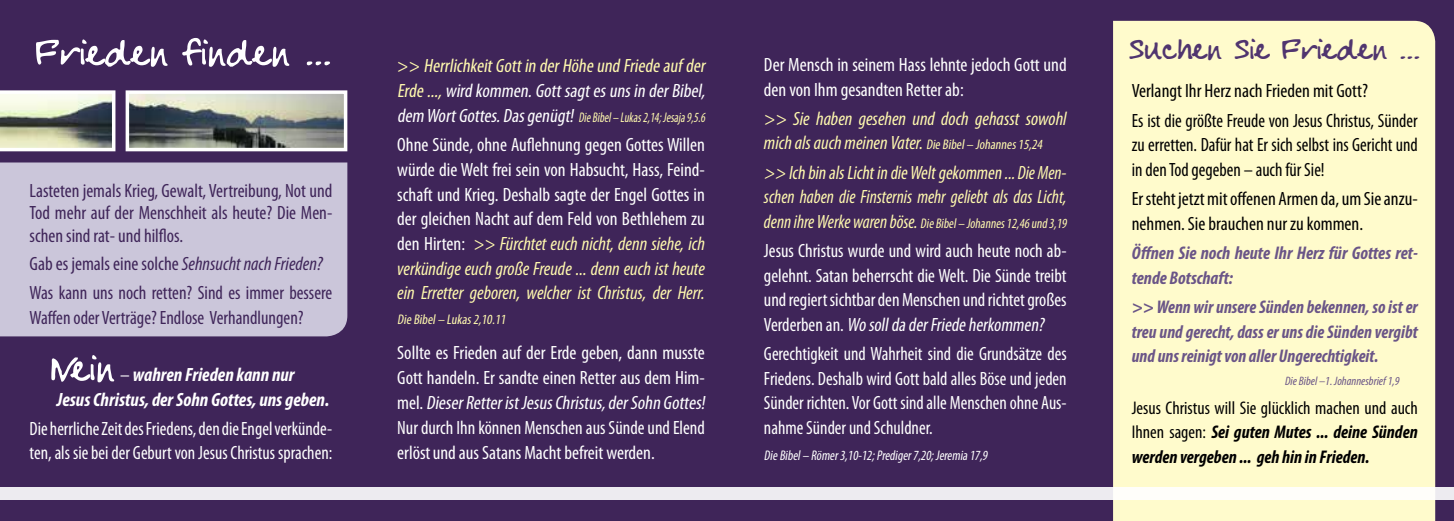
<style>
.page{position:relative;width:1454px;height:521px;background:#fff}
.page>*{position:absolute;margin:0;border:0;box-sizing:border-box;transform-origin:0 0}
.t1{font:51.27px "Cheryl Hand";color:#fff}
.t2{font:40.77px "Cheryl Hand";color:#50356f}
.t3{font:condensed 19.25px/24.7px "Myriad Pro";color:#fff;text-align:justify}
.t4{font:condensed 19.25px/24.5px "Myriad Pro";color:#fff;scale:.95 1}
.t5{font:condensed 19.25px/22.8px "Myriad Pro";color:#3f2559;text-align:justify}
.t6{font:condensed 19.25px/29.4px "Myriad Pro";color:#000}
.t7{font:italic condensed 19.25px/24.5px "Myriad Pro";color:#fff9ae;scale:.94 1}
.t8{font:italic condensed 19.25px/24.5px "Myriad Pro";color:#fff9ae}
.t9{font:italic condensed 19.25px/24.5px "Myriad Pro";color:#fff9ae}
.t10{font:condensed 19.25px/24.5px "Myriad Pro";color:#000;scale:.95 1}
.t11{font:italic 700 condensed 19.25px/24.5px "Myriad Pro";color:#fff}
.t12{font:italic 700 condensed 18.38px/24.5px "Myriad Pro";color:#6a5587}
.t13{font:italic 700 condensed 18.38px/24.5px "Myriad Pro";color:#000;text-align:justify}
.t14{font:italic condensed 14px "Myriad Pro";color:#fff9ae;scale:.85 1}
.t15{font:italic condensed 14px "Myriad Pro";color:#fff9ae;scale:.94 1}
.t16{font:italic condensed 14px "Myriad Pro";color:#fff;scale:.95 1}
.t17{font:italic condensed 14px "Myriad Pro";color:#fff9ae}
.t18{font:italic condensed 12.25px "Myriad Pro";color:#6a5587}
.s1{font-style:italic}
.s2{font-weight:400;font-style:normal}
.s3{font-style:normal}
.s4{color:#fff}
.s5{font-size:19.25px;color:#fff}
.s6{color:#fff9ae}
.s7{font-style:italic;color:#fff9ae}
.s8{font-size:14px}
.s9{font-style:inherit}
.s10{font-size:19.25px}
</style>
<div class="page">
<div style="left:0;top:0;width:1453px;height:521px;background:#3f2559"></div>
<div style="left:0;top:162px;width:347px;height:174px;background:#cbc6da"></div>
<svg style="left:0;top:90px;width:115px;height:61px;background:#b0b4a6"></svg>
<img style="left:131px;top:95px;width:211px;height:51px">
<div style="left:126px;top:90px;width:221px;height:61px;border:4px solid #fff"></div>
<div style="left:1113px;top:21px;width:322px;height:500px;background:#fffbcc"></div>
<svg style="left:0;top:487px;width:1453px;height:13px;background:#f0eff2"></svg>
<h1 class="t1" style="left:35px;top:21px;width:298px">Frieden finden ...</h1>
<p class="t5" style="left:30px;top:179px;width:304px">Lasteten jemals Krieg, Gewalt, Vertreibung, Not und Tod mehr auf der Menschheit als heute? Die Men&shy;schen sind rat- und hilflos.</p>
<p class="t5" style="left:30px;top:248px;width:304px;line-height:29.4px">Gab es jemals eine solche <span class="s1">Sehnsucht nach Frieden?<br></span>Was kann uns noch retten? Sind es immer bessere</p>
<p class="t5" style="left:30px;top:306px;width:275px">Waffen oder Verträge? Endlose Verhandlungen?</p>
<h1 class="t1" style="left:50px;top:337px;width:66px">Nein</h1>
<p class="t11" style="left:57px;top:362px;width:274px;text-indent:63px"><span class="s2">–</span> wahren Frieden kann nur<br>Jesus Christus, der Sohn Gottes, uns geben.</p>
<p class="t4" style="left:30px;top:416px;width:320px">Die herrliche Zeit des Friedens, den die Engel verkünde&shy;ten, als sie bei der Geburt von Jesus Christus sprachen:</p>
<p class="t8" style="left:397px;top:54px;width:313px"><span class="s3">&gt; &gt;</span> HerrlichkeitGottin derHöhe und Friede auf der<br>Erde ..., <span class="s4">wird kommen.Gottsagtesunsin derBibel,</span></p>
<p class="t14" style="left:397px;top:108px;width:366px"><span class="s5">dem WortGottes.Dasgenügt!</span> DieBibel– Lukas2,14;Jesaja9,5.6</p>
<p class="t3" style="left:397px;top:132px;width:309px">Ohne Sünde, ohne Auflehnung gegen Gottes Willen würde die Welt frei sein von Habsucht, Hass, Feind&shy;schaft und Krieg. Deshalb sagte der Engel Gottes in der gleichen Nacht auf dem Feld von Bethlehem zu den Hirten: <span class="s6">&gt;&gt;</span> <span class="s7">Fürchtet euch nicht, denn siehe, ich verkündige euch große Freude ... denn euch ist heute ein Erretter geboren, welcher ist Christus, der Herr.</span></p>
<p class="t17" style="left:397px;top:311px;width:112px">Die Bibel– Lukas2,10.11</p>
<p class="t3" style="left:397px;top:340px;width:313px;text-align:left">Sollte es Frieden auf der Erde geben, dann musste Gott handeln. Er sandte einen Retter aus dem Him&shy;m e l . <span class="s1">DieserRetteristJesusChristus,derSohn Gottes!<br></span>Nur durch Ihn können Menschen aus Sünde und Elend erlöstund aus Satans Macht befreit werden.</p>
<p class="t3" style="left:764px;top:52px;width:304px">Der Mensch in seinem Hass lehnte jedoch Gott und den von Ihm gesandten Retter ab:</p>
<p class="t9" style="left:764px;top:106px;width:304px">&gt;&gt; Sie haben gesehen und doch gehasst sowohl mich als auch meinen Vater. <span class="s8">Die Bibel– Johannes15,24</span></p>
<p class="t7" style="left:764px;top:160px;width:323px"><span class="s9">&gt;&gt; Ich bin alsLichtin dieWeltgekommen ...</span>Die Men - schen haben die Finsternis mehr geliebt als das Licht,</p>
<p class="t15" style="left:764px;top:215px;width:326px"><span class="s10">den n ih re Werke waren b ös e.</span> DieBibel– Johannes12,46 und 3,19</p>
<p class="t3" style="left:764px;top:239px;width:304px">Jesus Christus wurde und wird auch heute noch ab&shy;gelehnt. Satan beherrscht die Welt. Die Sünde treibt und regiert sichtbar den Menschen und richtet großes Ve rd e r b e n a n . <span class="s1">Wo sollda derFriede herkommen?</span></p>
<p class="t4" style="left:764px;top:341px;width:320px;text-align:justify">Gerechtigkeit und Wahrheit sind die Grundsätze des Friedens. Deshalb wird Gott bald alles Böse und jeden Sünder richten. Vor Gott sind alle Menschen ohne Aus&shy;nahme Sünder und Schuldner.</p>
<p class="t16" style="left:764px;top:447px;width:239px">DieBibel– Römer3,10-12;Prediger7,20;Jeremia17,9</p>
<h2 class="t2" style="left:1129px;top:24px;width:293px">Suchen Sie Frieden ...</h2>
<p class="t6" style="left:1131px;top:76px;width:287px">Verlangt Ihr Herz nach Frieden mit Gott?<br>Es ist die größte Freude von Jesus Christus, Sünder</p>
<p class="t10" style="left:1131px;top:132px;width:302px">zu erretten. Dafür hat Er sich selbst ins Gericht und in den Tod gegeben – auch für Sie!</p>
<p class="t6" style="left:1131px;top:186px;width:287px;line-height:24.5px">Er steht jetzt mit offenen Armen da, um Sie anzu&shy;nehmen. Sie brauchen nur zu kommen.</p>
<p class="t12" style="left:1131px;top:240px;width:287px">Öffnen Sie noch heute Ihr Herz für Gottes ret&shy;tende Botschaft:</p>
<p class="t12" style="left:1131px;top:294px;width:287px;text-align:justify">&gt;&gt; Wenn wir unsere Sünden bekennen, so ist er treu und gerecht, dass er uns die Sünden vergibt und uns reinigt von aller Ungerechtigkeit.</p>
<p class="t18" style="left:1285px;top:373px;width:116px">Die Bibel –1. Johannesbrief 1,9</p>
<p class="t13" style="left:1131px;top:395px;width:287px"><span class="s2">Jesus Christus will Sie glücklich machen und auch Ihnen sagen:</span> Sei guten Mutes ... deine Sünden werden vergeben ... geh hin in Frieden.</p>
</div>
